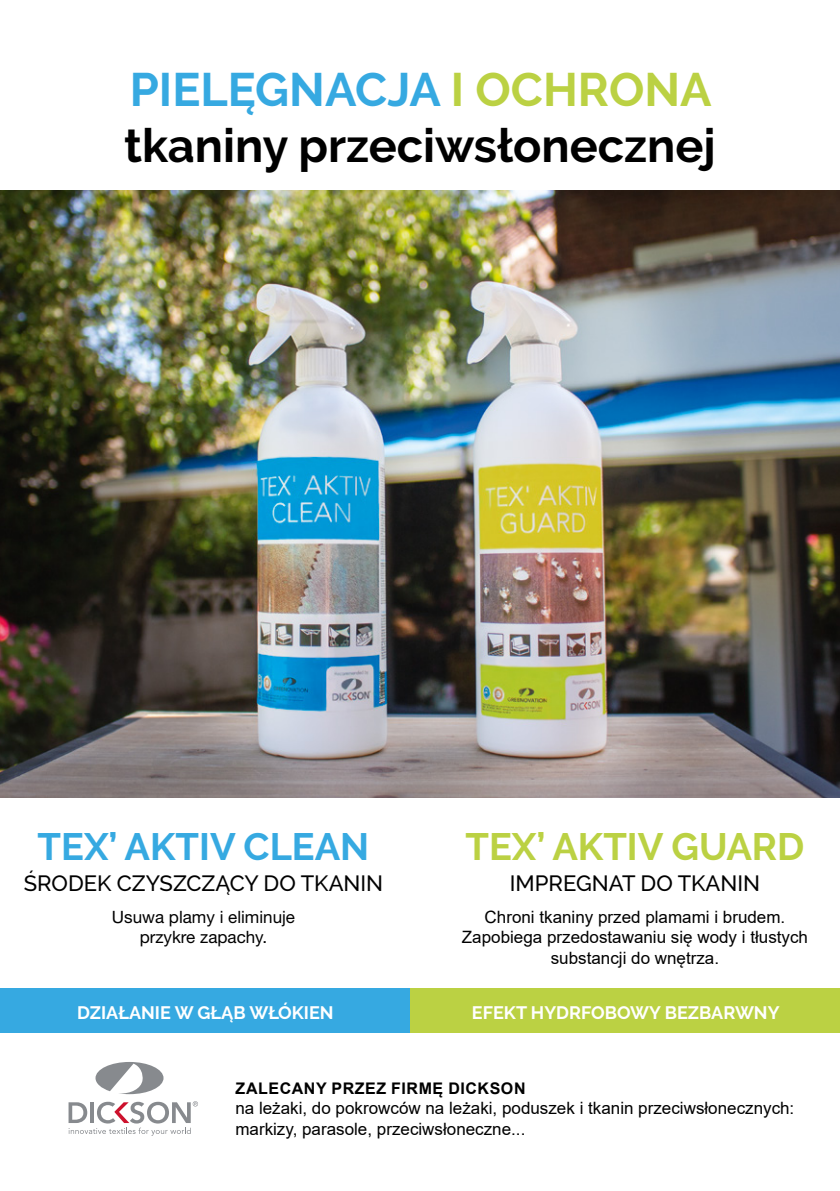
<style>
.page{position:relative;width:840px;height:1191px;background:#fff}
.page>*{position:absolute;margin:0;border:0;box-sizing:border-box;transform-origin:0 0}
.t1{font:700 46.8px/56.2px "Raleway";color:#000}
.t2{font:700 38px "Raleway";color:#bbd143}
.t3{font:700 38px "Raleway";color:#36a9e1}
.t4{font:500 22px "Raleway";color:#000}
.t5{font:700 18px "Raleway";color:#fff}
.t6{font:17px/20.4px "Arial";color:#000;text-align:center}
.t7{font:17px/20.4px "Helvetica Neue LT Std";color:#000;text-align:center}
.t8{font:700 16px "Arial";letter-spacing:.035em;color:#000}
.s1{color:#36a9e1}
.s2{color:#bbd143}
</style>
<div class="page">
<img style="left:0;top:191px;width:839px;height:606px">
<div style="left:0;top:988px;width:411px;height:44px;background:#36a9e1"></div>
<div style="left:411px;top:988px;width:428px;height:44px;background:#bbd143"></div>
<svg style="left:95px;top:1062px;width:68px;height:32px"></svg>
<svg style="left:68px;top:1101px;width:130px;height:34px"></svg>
<h1 class="t1" style="left:124px;top:61px;width:593px"><span class="s1">PIELĘGNACJA</span> <span class="s2">I OCHRONA </span>tkaniny przeciwsłonecznej</h1>
<h2 class="t3" style="left:38px;top:825px;width:333px">TEX’ AKTIV CLEAN</h2>
<p class="t4" style="left:24px;top:870px;width:361px">ŚRODEK CZYSZCZĄCY DO TKANIN</p>
<p class="t7" style="left:112px;top:906px;width:184px">Usuwa plamy i eliminuje przykre zapachy.</p>
<h2 class="t2" style="left:465px;top:825px;width:340px">TEX’ AKTIV GUARD</h2>
<p class="t4" style="left:509px;top:870px;width:252px">IMPREGNAT DO TKANIN</p>
<p class="t6" style="left:461px;top:906px;width:347px">Chroni tkaniny przed plamami i brudem.<br>Zapobiega przedostawaniu się wody i tłustych substancji do wnętrza.</p>
<p class="t5" style="left:77px;top:1002px;width:258px">DZIAŁANIE W GŁĄB WŁÓKIEN</p>
<p class="t5" style="left:471px;top:1002px;width:309px">EFEKT HYDRFOBOWY BEZBARWNY</p>
<p class="t8" style="left:235px;top:1076px;width:291px">ZALECANY PRZEZ FIRMĘ DICKSON</p>
<p class="t6" style="left:235px;top:1097px;width:560px;text-align:left">na leżaki, do pokrowców na leżaki, poduszek i tkanin przeciwsłonecznych: markizy, parasole, przeciwsłoneczne...</p>
</div>
